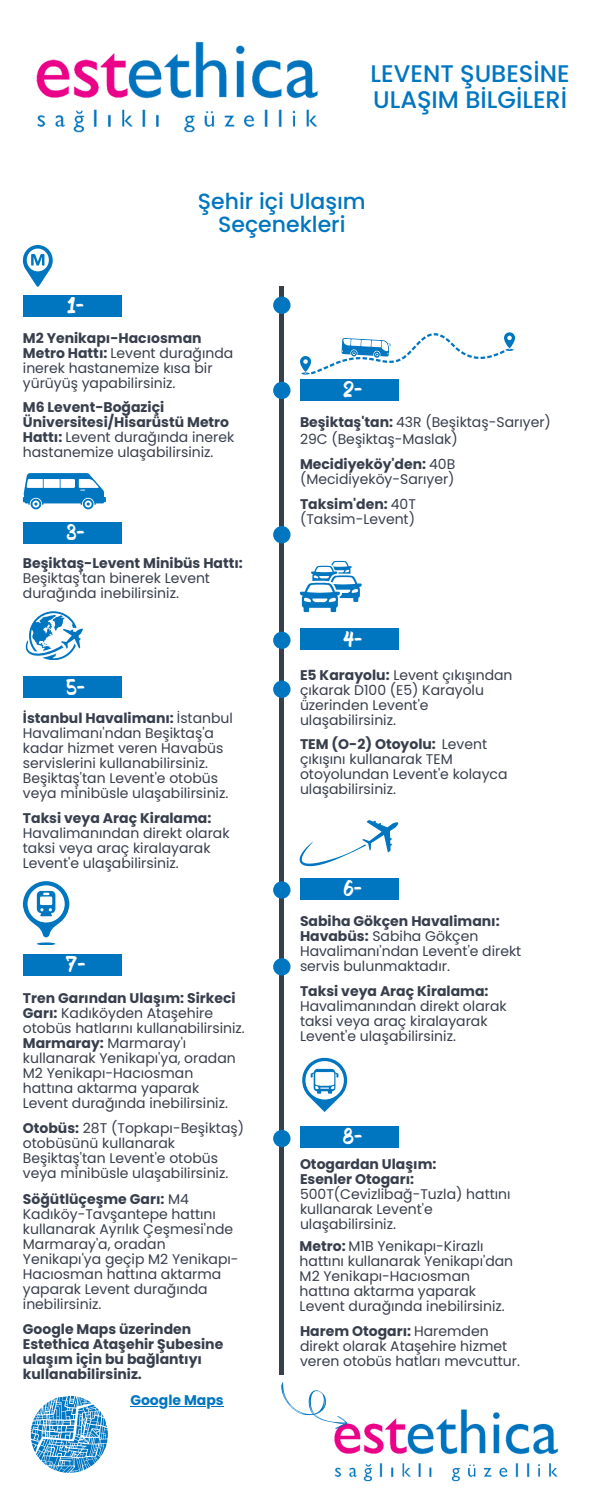
<style>
.page{position:relative;width:600px;height:1500px;background:#fff}
.page>*{position:absolute;margin:0;border:0;box-sizing:border-box;transform-origin:0 0}
.t1{font:500 24px/25.5px "Poppins";color:#0176c0}
.t2{font:500 22px/23.2px "Poppins";color:#0176c0;text-align:center}
.t3{font:22px "Bosk";color:#fff}
.t4{font:14px/15px "Poppins";color:#373e4c}
.t5{font:700 14px/15px "Poppins";color:#373e4c}
.t6{font:700 14px "Poppins";color:#0176c0}
.s1{font-weight:700}
.s2{font-weight:400}
</style>
<div class="page">
<div style="left:279px;top:287px;width:5px;height:1088px;background:#373e4c"></div>
<div style="left:273px;top:297px;width:17px;height:17px;background:#0176c0;border-radius:50%"></div>
<div style="left:273px;top:526px;width:17px;height:17px;background:#0176c0;border-radius:50%"></div>
<div style="left:273px;top:632px;width:17px;height:17px;background:#0176c0;border-radius:50%"></div>
<div style="left:273px;top:881px;width:17px;height:18px;background:#0176c0;border-radius:50%"></div>
<div style="left:273px;top:958px;width:17px;height:17px;background:#0176c0;border-radius:50%"></div>
<div style="left:273px;top:1130px;width:17px;height:17px;background:#0176c0;border-radius:50%"></div>
<svg style="left:31px;top:1396px;width:77px;height:77px"></svg>
<img style="left:334px;top:1409px;width:225px;height:73px">
<svg style="left:281px;top:1382px;width:74px;height:50px"></svg>
<svg style="left:300px;top:332px;width:215px;height:42px"></svg>
<div style="left:23px;top:295px;width:99px;height:22px;background:#0176c0"></div>
<svg style="left:23px;top:245px;width:30px;height:42px"></svg>
<div style="left:300px;top:379px;width:99px;height:21px;background:#0176c0"></div>
<svg style="left:23px;top:473px;width:83px;height:36px"></svg>
<div style="left:23px;top:522px;width:99px;height:22px;background:#0176c0"></div>
<div style="left:273px;top:382px;width:17px;height:17px;background:#0176c0;border-radius:50%"></div>
<svg style="left:300px;top:561px;width:62px;height:51px"></svg>
<div style="left:300px;top:628px;width:99px;height:22px;background:#0176c0"></div>
<svg style="left:300px;top:820px;width:98px;height:46px"></svg>
<div style="left:23px;top:677px;width:99px;height:21px;background:#0176c0"></div>
<div style="left:273px;top:681px;width:17px;height:17px;background:#0176c0;border-radius:50%"></div>
<svg style="left:25px;top:611px;width:58px;height:49px"></svg>
<div style="left:300px;top:878px;width:99px;height:22px;background:#0176c0"></div>
<svg style="left:302px;top:1057px;width:46px;height:55px"></svg>
<div style="left:23px;top:954px;width:99px;height:22px;background:#0176c0"></div>
<svg style="left:23px;top:881px;width:46px;height:64px"></svg>
<div style="left:300px;top:1126px;width:99px;height:22px;background:#0176c0"></div>
<hr style="left:130px;top:1406px;width:94px;height:1px;background:#0176c0">
<img style="left:36px;top:41px;width:282px;height:92px">
<h1 class="t1" style="left:371px;top:61px;width:201px">LEVENT ŞUBESİNE<br>ULAŞIM BİLGİLERİ</h1>
<h2 class="t3" style="left:67px;top:297px;width:18px">1-</h2>
<p class="t2" style="left:198px;top:190px;width:169px">Şehir içi Ulaşım<br>Seçenekleri</p>
<p class="t4" style="left:23px;top:331px;width:212px"><span class="s1">M2 Yenikapı-Hacıosman<br>Metro Hattı:</span> Levent durağında inerek hastanemize kısa bir yürüyüş yapabilirsiniz.</p>
<p class="t3" style="left:343px;top:380px;width:21px">2-</p>
<h3 class="t5" style="left:23px;top:400px;width:213px">M6 Levent-Boğaziçi<br>Üniversitesi/Hisarüstü Metro<br>Hattı: <span class="s2">Levent durağında inerek hastanemize ulaşabilirsiniz.</span></h3>
<h3 class="t3" style="left:66px;top:524px;width:20px">3-</h3>
<h3 class="t4" style="left:23px;top:555px;width:222px"><span class="s1">Beşiktaş-Levent Minibüs Hattı:<br></span>Beşiktaş'tan binerek Levent durağında inebilirsiniz.</h3>
<p class="t3" style="left:66px;top:678px;width:20px">5-</p>
<p class="t4" style="left:23px;top:710px;width:212px"><span class="s1">İstanbul Havalimanı:</span> İstanbul<br>Havalimanı'ndan Beşiktaş'a kadar hizmet veren Havabüs servislerini kullanabilirsiniz.<br>Beşiktaş'tan Levent'e otobüs veya minibüsle ulaşabilirsiniz.</p>
<p class="t4" style="left:23px;top:811px;width:208px"><span class="s1">Taksi veya Araç Kiralama:<br></span>Havalimanından direkt olarak taksi veya araç kiralayarak<br>Levent'e ulaşabilirsiniz.</p>
<h3 class="t3" style="left:66px;top:956px;width:21px">7-</h3>
<p class="t4" style="left:23px;top:990px;width:224px"><span class="s1">Tren Garından Ulaşım: Sirkeci<br>Garı:</span> Kadıköyden Ataşehire otobüs hatlarını kullanabilirsiniz.</p>
<p class="t4" style="left:23px;top:1035px;width:214px"><span class="s1">Marmaray:</span> Marmaray'ı kullanarak Yenikapı'ya, oradan<br>M2 Yenikapı-Hacıosman hattına aktarma yaparak<br>Levent durağında inebilirsiniz.</p>
<p class="t4" style="left:23px;top:1121px;width:223px"><span class="s1">Otobüs:</span> 28T (Topkapı-Beşiktaş) otobüsünü kullanarak<br>Beşiktaş'tan Levent'e otobüs veya minibüsle ulaşabilirsiniz.</p>
<p class="t4" style="left:23px;top:1191px;width:217px"><span class="s1">Söğütlüçeşme Garı:</span> M4<br>Kadıköy-Tavşantepe hattını kullanarak Ayrılık Çeşmesi'nde<br>Marmaray'a, oradan<br>Yenikapı'ya geçip M2 Yenikapı-<br>Hacıosman hattına aktarma yaparak Levent durağında inebilirsiniz.</p>
<p class="t5" style="left:23px;top:1322px;width:202px">Google Maps üzerinden<br>Estethica Ataşehir Şubesine ulaşım için bu bağlantıyı kullanabilirsiniz.</p>
<p class="t6" style="left:130px;top:1391px;width:95px">Google Maps</p>
<p class="t4" style="left:300px;top:414px;width:252px;line-height:17.2px"><span class="s1">Beşiktaş'tan:</span> 43R (Beşiktaş-Sarıyer)<br>29C (Beşiktaş-Maslak)</p>
<p class="t4" style="left:300px;top:456px;width:157px"><span class="s1">Mecidiyeköy'den:</span> 40B (Mecidiyeköy-Sarıyer)</p>
<p class="t4" style="left:300px;top:496px;width:117px"><span class="s1">Taksim'den:</span> 40T (Taksim-Levent)</p>
<p class="t3" style="left:343px;top:630px;width:21px">4-</p>
<p class="t4" style="left:300px;top:668px;width:214px"><span class="s1">E5 Karayolu:</span> Levent çıkışından çıkarak D100 (E5) Karayolu üzerinden Levent'e ulaşabilirsiniz.</p>
<p class="t4" style="left:300px;top:736px;width:209px"><span class="s1">TEM (O-2) Otoyolu:</span> Levent çıkışını kullanarak TEM otoyolundan Levent'e kolayca ulaşabilirsiniz.</p>
<p class="t3" style="left:343px;top:880px;width:20px">6-</p>
<h4 class="t4" style="left:300px;top:913px;width:223px"><span class="s1">Sabiha Gökçen Havalimanı:<br>Havabüs:</span> Sabiha Gökçen<br>Havalimanı'ndan Levent'e direkt servis bulunmaktadır.</h4>
<p class="t4" style="left:300px;top:983px;width:208px"><span class="s1">Taksi veya Araç Kiralama:<br></span>Havalimanından direkt olarak taksi veya araç kiralayarak<br>Levent'e ulaşabilirsiniz.</p>
<p class="t3" style="left:343px;top:1128px;width:21px">8-</p>
<h4 class="t5" style="left:300px;top:1157px;width:138px">Otogardan Ulaşım:</h4>
<p class="t4" style="left:300px;top:1172px;width:212px"><span class="s1">Esenler Otogarı:<br></span>500T(Cevizlibağ-Tuzla) hattını kullanarak Levent'e ulaşabilirsiniz.</p>
<p class="t4" style="left:300px;top:1239px;width:215px"><span class="s1">Metro:</span> M1B Yenikapı-Kirazlı hattını kullanarak Yenikapı'dan<br>M2 Yenikapı-Hacıosman hattına aktarma yaparak<br>Levent durağında inebilirsiniz.</p>
<h3 class="t4" style="left:300px;top:1323px;width:222px"><span class="s1">Harem Otogarı:</span> Haremden direkt olarak Ataşehire hizmet veren otobüs hatları mevcuttur.</h3>
</div>
